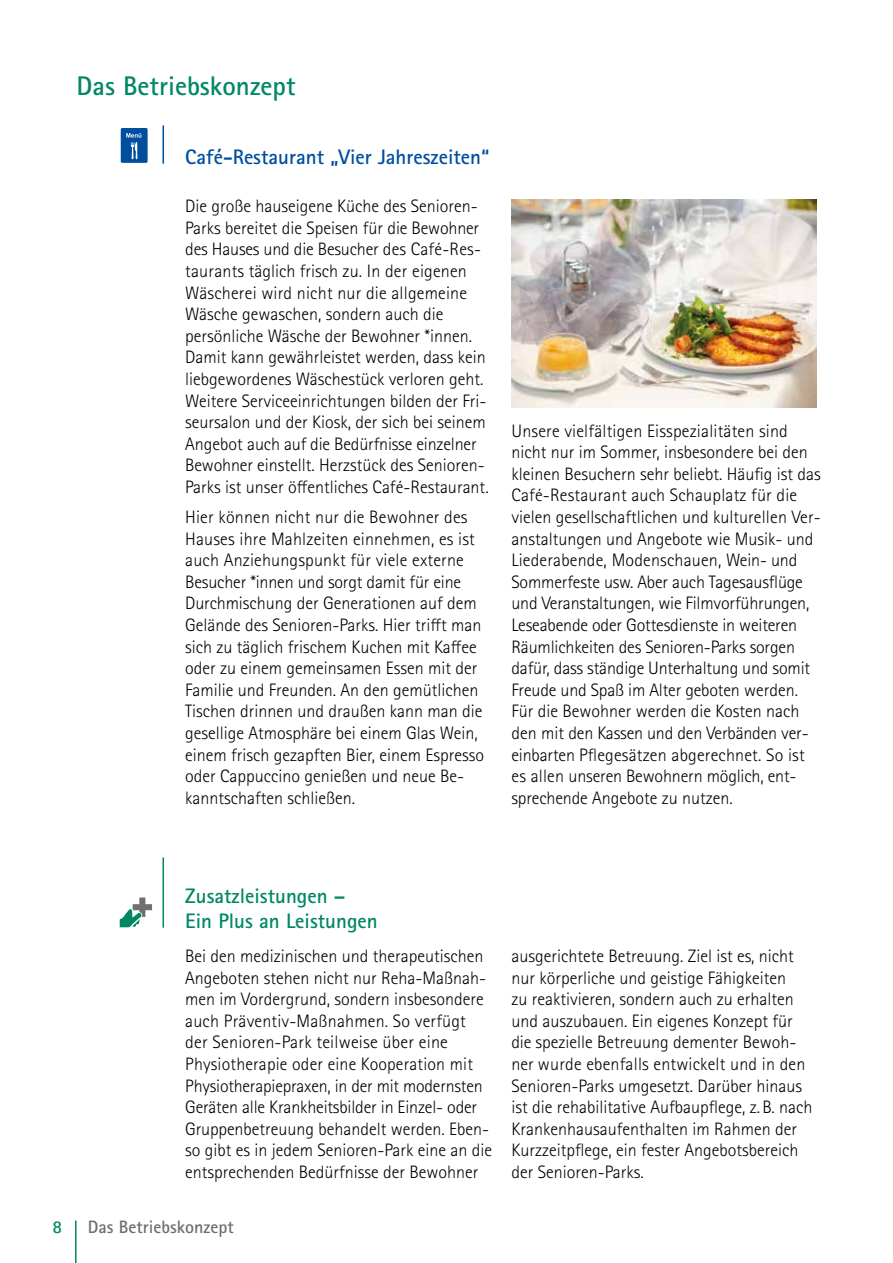
<style>
.page{position:relative;width:893px;height:1263px;background:#fff}
.page>*{position:absolute;margin:0;border:0;box-sizing:border-box;transform-origin:0 0}
.t1{font:700 27px "Rotis Sans Serif Std";color:#008864}
.t2{font:700 21px/25.2px "Rotis Sans Serif Std";color:#008864}
.t3{font:700 21px "Rotis Sans Serif Std";color:#004f9f}
.t4{font:300 18px/21.6px "Rotis Sans Serif Std";color:#000}
.t5{font:700 18px "Rotis Sans Serif Std";color:#706f6f}
.t6{font:700 18px "Rotis Sans Serif Std";color:#008864}
</style>
<div class="page">
<hr style="left:75px;top:1220px;width:2px;height:43px;background:#008864">
<hr style="left:163px;top:857px;width:1px;height:71px;background:#008864">
<svg style="left:119px;top:897px;width:33px;height:31px"></svg>
<img style="left:511px;top:200px;width:305px;height:207px">
<hr style="left:163px;top:125px;width:1px;height:39px;background:#004f9f">
<div style="left:121px;top:128px;width:27px;height:35px;background:#004f9f;border-radius:2px"></div>
<svg style="left:126px;top:133px;width:15px;height:26px"></svg>
<h1 class="t1" style="left:77px;top:69px;width:220px">Das Betriebskonzept</h1>
<p class="t3" style="left:185px;top:143px;width:306px">Café-Restaurant „Vier Jahreszeiten“</p>
<p class="t4" style="left:185px;top:196px;width:305px">Die große hauseigene Küche des Senioren-Parks bereitet die Speisen für die Bewohner des Hauses und die Besucher des Café-Res&shy;taurants täglich frisch zu. In der eigenen Wäscherei wird nicht nur die allgemeine Wäsche gewaschen, sondern auch die persönliche Wäsche der Bewohner *innen.<br>Damit kann gewährleistet werden, dass kein liebgewordenes Wäschestück verloren geht.<br>Weitere Serviceeinrichtungen bilden der Fri&shy;seursalon und der Kiosk, der sich bei seinem Angebot auch auf die Bedürfnisse einzelner Bewohner einstellt. Herzstück des Senioren-Parks ist unser öffentliches Café-Restaurant.</p>
<p class="t4" style="left:185px;top:506px;width:300px">Hier können nicht nur die Bewohner des Hauses ihre Mahlzeiten einnehmen, es ist auch Anziehungspunkt für viele externe Besucher *innen und sorgt damit für eine Durchmischung der Generationen auf dem Gelände des Senioren-Parks. Hier trifft man sich zu täglich frischem Kuchen mit Kaffee oder zu einem gemeinsamen Essen mit der Familie und Freunden. An den gemütlichen Tischen drinnen und draußen kann man die gesellige Atmosphäre bei einem Glas Wein, einem frisch gezapften Bier, einem Espresso oder Cappuccino genießen und neue Be&shy;kanntschaften schließen.</p>
<p class="t4" style="left:511px;top:420px;width:311px">Unsere vielfältigen Eisspezialitäten sind nicht nur im Sommer, insbesondere bei den kleinen Besuchern sehr beliebt. Häufig ist das Café-Restaurant auch Schauplatz für die vielen gesellschaftlichen und kulturellen Ver&shy;anstaltungen und Angebote wie Musik- und Liederabende, Modenschauen, Wein- und Sommerfeste usw. Aber auch Tagesausflüge und Veranstaltungen, wie Filmvorführungen, Leseabende oder Gottesdienste in weiteren Räumlichkeiten des Senioren-Parks sorgen dafür, dass ständige Unterhaltung und somit Freude und Spaß im Alter geboten werden.<br>Für die Bewohner werden die Kosten nach den mit den Kassen und den Verbänden ver&shy;einbarten Pflegesätzen abgerechnet. So ist es allen unseren Bewohnern möglich, ent&shy;sprechende Angebote zu nutzen.</p>
<p class="t2" style="left:185px;top:883px;width:194px">Zusatzleistungen –<br>Ein Plus an Leistungen</p>
<p class="t4" style="left:185px;top:945px;width:308px">Bei den medizinischen und therapeutischen Angeboten stehen nicht nur Reha-Maßnah&shy;men im Vordergrund, sondern insbesondere auch Präventiv-Maßnahmen. So verfügt der Senioren-Park teilweise über eine Physiotherapie oder eine Kooperation mit Physiotherapiepraxen, in der mit modernsten Geräten alle Krankheitsbilder in Einzel- oder Gruppenbetreuung behandelt werden. Eben&shy;so gibt es in jedem Senioren-Park eine an die entsprechenden Bedürfnisse der Bewohner</p>
<p class="t4" style="left:511px;top:945px;width:302px">ausgerichtete Betreuung. Ziel ist es, nicht nur körperliche und geistige Fähigkeiten<br>zu reaktivieren, sondern auch zu erhalten und auszubauen. Ein eigenes Konzept für die spezielle Betreuung dementer Bewoh&shy;ner wurde ebenfalls entwickelt und in den Senioren-Parks umgesetzt. Darüber hinaus ist die rehabilitative Aufbaupflege, z.B. nach Krankenhausaufenthalten im Rahmen der Kurzzeitpflege, ein fester Angebotsbereich der Senioren-Parks.</p>
<p class="t6" style="left:53px;top:1215px;width:11px">8</p>
<p class="t5" style="left:88px;top:1215px;width:147px">Das Betriebskonzept</p>
</div>
